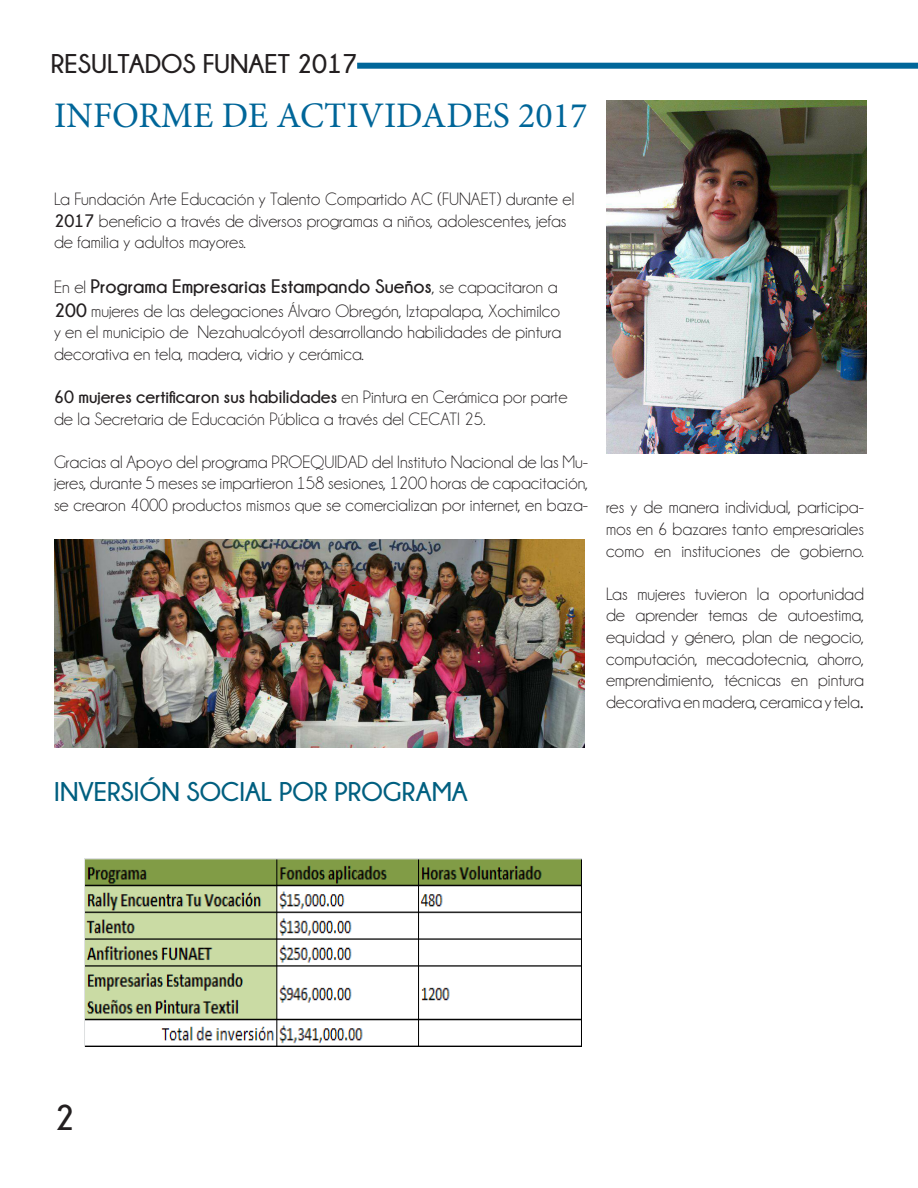
<style>
.page{position:relative;width:918px;height:1188px;background:#fff}
.page>*{position:absolute;margin:0;border:0;box-sizing:border-box;transform-origin:0 0}
.t1{font:36px "Minion Pro";color:#069}
.t2{font:700 36px "Champagne&Limousines";color:#231f20}
.Titulos{font:700 27px "Champagne&Limousines";color:#005f80}
.t3{font:700 27px "Champagne&Limousines";color:#231f20}
.t4{font:700 19.5px "Champagne&Limousines";color:#231f20}
.t5{font:18px/21.6px "Champagne&Limousines";color:#231f20;text-align:justify}
.s1{font-weight:700}
.s2{font-weight:400;font-size:18px}
.s3{font-weight:700;font-size:19.5px}
.s4{font-family:"Minion Pro"}
</style>
<div class="page">
<div style="left:357px;top:63px;width:561px;height:6px;background:#069"></div>
<img style="left:54px;top:539px;width:530px;height:208px">
<img style="left:606px;top:101px;width:261px;height:352px">
<img style="left:84px;top:859px;width:497px;height:187px">
<h2 class="t3" style="left:51px;top:49px;width:308px">RESULTADOS FUNAET 2017</h2>
<p class="t1" style="left:54px;top:91px;width:535px">INFORME DE ACTIVIDADES 2017</p>
<p class="t5" style="left:54px;top:188px;width:522px;text-align:left">La Fundación Arte Educación y Talento Compartido AC (FUNAET) durante el<br><span class="s1">2017</span> beneficio a través de diversos programas a niños, adolescentes, jefas de familia y adultos mayores.</p>
<p class="t4" style="left:54px;top:276px;width:505px"><span class="s2">En el</span> Programa Empresarias Estampando Sueños<span class="s2">, se capacitaron a</span></p>
<p class="t5" style="left:54px;top:300px;width:509px"><span class="s3">200</span> mujeres de las delegaciones Álvaro Obregón, Iztapalapa, Xochimilco y en el municipio de Nezahualcóyotl desarrollando habilidades de pintura decorativa en tela, madera, vidrio y cerámica.</p>
<p class="t5" style="left:54px;top:386px;width:515px"><span class="s1">60 mujeres certificaron sus habilidades</span> en Pintura en Cerámica por parte de la Secretaria de Educación Pública a través del CECATI 25.</p>
<p class="t5" style="left:54px;top:451px;width:536px">Gracias al Apoyo del programa PROEQUIDAD del Instituto Nacional de las Mu&shy;jeres, durante 5 meses se impartieron 158 sesiones, 1200 horas de capacitación, se crearon 4000 productos mismos que se comercializan por internet, en baza-</p>
<p class="t5" style="left:606px;top:497px;width:259px">res y de manera individual, participa&shy;mos en 6 bazares tanto empresariales como en instituciones de gobierno.</p>
<p class="t5" style="left:606px;top:583px;width:260px">Las mujeres tuvieron la oportunidad de aprender temas de autoestima, equidad y género, plan de negocio, computación, mecadotecnia, ahorro, emprendimiento, técnicas en pintura decorativa en madera, ceramica y tela<span class="s4">.</span></p>
<p class="Titulos" style="left:54px;top:777px;width:415px">INVERSIÓN SOCIAL POR PROGRAMA</p>
<p class="t2" style="left:54px;top:1097px;width:22px">2</p>
</div>
